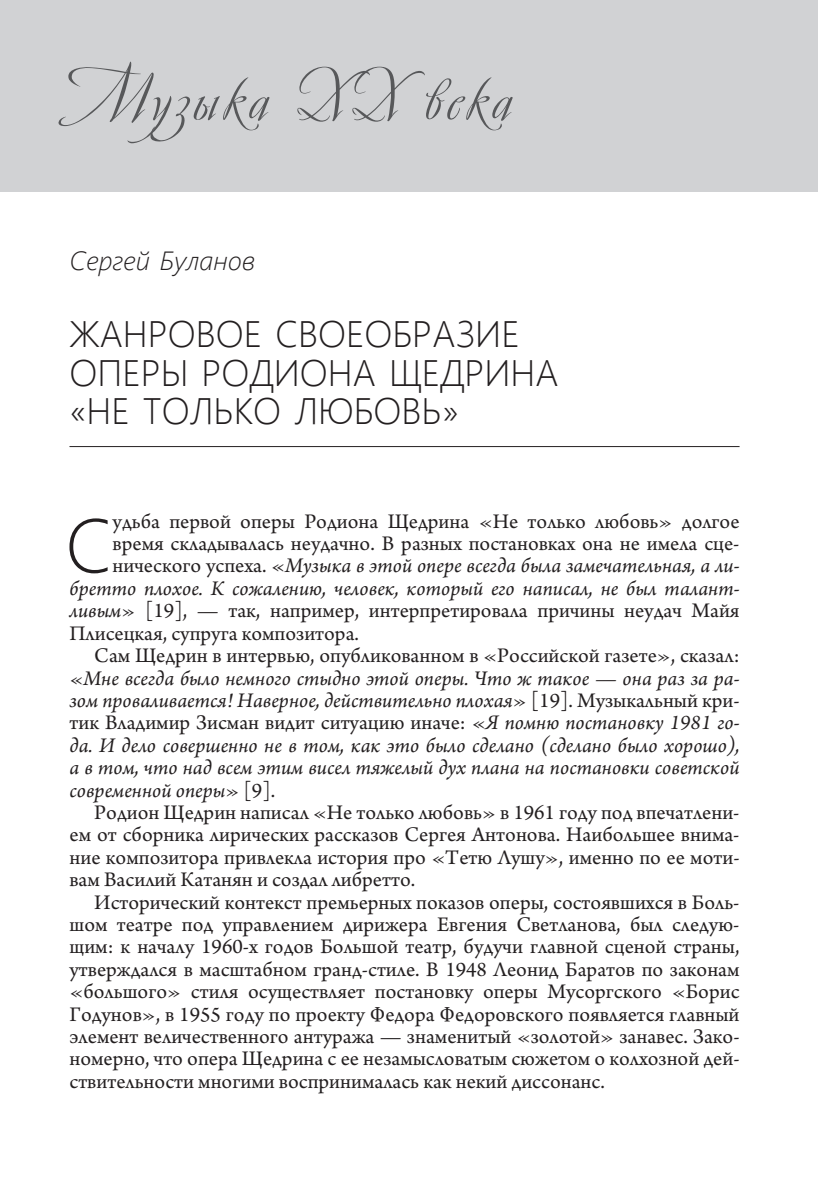
<style>
.page{position:relative;width:819px;height:1191px;background:#fff}
.page>*{position:absolute;margin:0;border:0;box-sizing:border-box;transform-origin:0 0}
.t1{font:500 78.75px "Avalon";letter-spacing:.06em;color:#57585a}
.t2{font:300 75.95px "Segoe UI";color:#231f20}
.t3{font:300 36.75px/38.5px "Segoe UI";color:#231f20}
.t4{font:italic 300 26.25px "Segoe UI";letter-spacing:.01em;color:#231f20}
.t5{font:21.88px "Arno Pro";color:#231f20}
.t6{font:italic 21.88px "Arno Pro";color:#231f20}
.s1{font-style:normal}
.s2{font-style:italic}
</style>
<div class="page">
<div style="left:0;top:0;width:817px;height:191px;background:#d1d2d4"></div>
<hr style="left:69px;top:446px;width:670px;height:1px;background:#231f20">
<h1 class="t1" style="left:69px;top:51px;width:445px">Музыка ХХ века</h1>
<p class="t4" style="left:69px;top:240px;width:187px">Сергей Буланов</p>
<h3 class="t3" style="left:69px;top:314px;width:490px">ЖАНРОВОЕ СВОЕОБРАЗИЕ<br>ОПЕРЫ РОДИОНА ЩЕДРИНА «НЕ ТОЛЬКО ЛЮБОВЬ»</h3>
<h2 class="t2" style="left:65px;top:493px;width:49px">С</h2>
<p class="t5" style="left:113px;top:508px;width:628px">удьба первой оперы Родиона Щедрина «Не только любовь» долгое</p>
<p class="t5" style="left:113px;top:531px;width:628px">время складывалась неудачно. В разных постановках она не имела сце-</p>
<p class="t6" style="left:113px;top:553px;width:628px"><span class="s1">нического успеха. «</span>Музыка в этой опере всегда была замечательная, а ли-</p>
<p class="t6" style="left:69px;top:576px;width:671px">бретто плохое. К сожалению, человек, который его написал, не был талант-</p>
<p class="t5" style="left:69px;top:598px;width:671px"><span class="s2">ливым</span>» [19], — так, например, интерпретировала причины неудач Майя</p>
<p class="t5" style="left:69px;top:620px;width:291px">Плисецкая, супруга композитора.</p>
<p class="t5" style="left:94px;top:643px;width:646px">Сам Щедрин в интервью, опубликованном в «Российской газете», сказал:</p>
<p class="t6" style="left:69px;top:665px;width:671px"><span class="s1">«</span>Мне всегда было немного стыдно этой оперы. Что ж такое — она раз за ра-</p>
<p class="t6" style="left:69px;top:688px;width:671px">зом проваливается! Наверное, действительно плохая<span class="s1">» [19]. Музыкальный кри-</span></p>
<p class="t5" style="left:69px;top:710px;width:671px">тик Владимир Зисман видит ситуацию иначе: «<span class="s2">Я помню постановку 1981 го-</span></p>
<p class="t6" style="left:69px;top:732px;width:671px">да. И дело совершенно не в том, как это было сделано (сделано было хорошо),</p>
<p class="t6" style="left:69px;top:755px;width:671px">а в том, что над всем этим висел тяжелый дух плана на постановки советской</p>
<p class="t6" style="left:69px;top:777px;width:207px">современной оперы<span class="s1">» [9].</span></p>
<p class="t5" style="left:94px;top:800px;width:646px">Родион Щедрин написал «Не только любовь» в 1961 году под впечатлени-</p>
<p class="t5" style="left:69px;top:822px;width:671px">ем от сборника лирических рассказов Сергея Антонова. Наибольшее внима-</p>
<p class="t5" style="left:69px;top:844px;width:671px">ние композитора привлекла история про «Тетю Лушу», именно по ее моти-</p>
<p class="t5" style="left:69px;top:867px;width:347px">вам Василий Катанян и создал либретто.</p>
<p class="t5" style="left:94px;top:889px;width:646px">Исторический контекст премьерных показов оперы, состоявшихся в Боль-</p>
<p class="t5" style="left:69px;top:912px;width:671px">шом театре под управлением дирижера Евгения Светланова, был следую-</p>
<p class="t5" style="left:69px;top:934px;width:671px">щим: к началу 1960-х годов Большой театр, будучи главной сценой страны,</p>
<p class="t5" style="left:69px;top:956px;width:671px">утверждался в масштабном гранд-стиле. В 1948 Леонид Баратов по законам</p>
<p class="t5" style="left:69px;top:979px;width:671px">«большого» стиля осуществляет постановку оперы Мусоргского «Борис</p>
<p class="t5" style="left:69px;top:1001px;width:671px">Годунов», в 1955 году по проекту Федора Федоровского появляется главный</p>
<p class="t5" style="left:69px;top:1024px;width:671px">элемент величественного антуража — знаменитый «золотой» занавес. Зако-</p>
<p class="t5" style="left:69px;top:1046px;width:671px">номерно, что опера Щедрина с ее незамысловатым сюжетом о колхозной дей-</p>
<p class="t5" style="left:69px;top:1068px;width:537px">ствительности многими воспринималась как некий диссонанс.</p>
</div>
